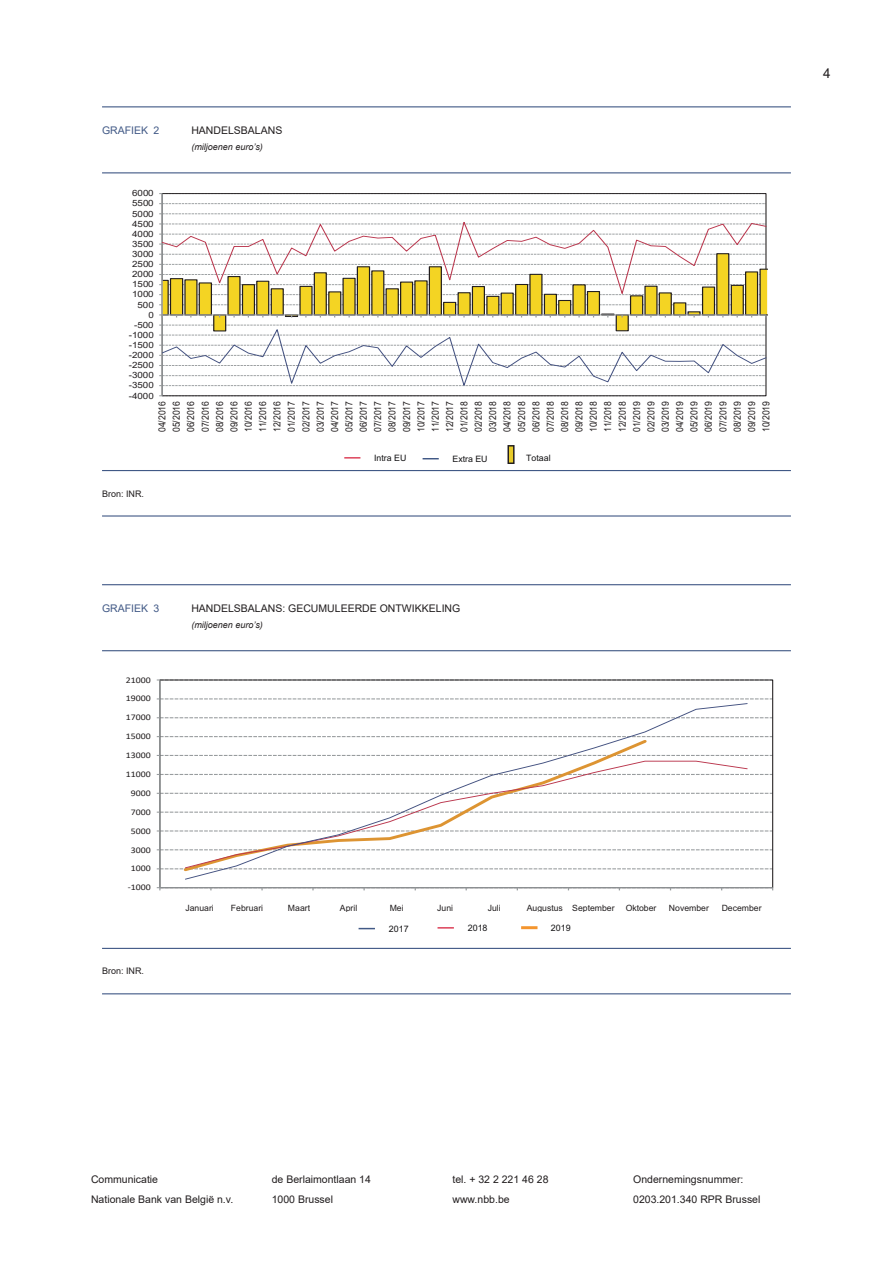
<style>
.page{position:relative;width:893px;height:1263px;background:#fff}
.page>*{position:absolute;margin:0;border:0;box-sizing:border-box;transform-origin:0 0}
.t1{font:13.5px "Arial";color:#211d1e}
.t2{font:10.5px "Arial";color:#211d1e}
.t3{font:10.5px "Arial";color:#415986}
.t4{font:9.75px/14.4px "Arial";letter-spacing:.005em;color:#211d1e;text-align:justify;scale:.88 1}
.t5{font:italic 9px "Arial";color:#211d1e}
.t6{font:9px "Arial";color:#211d1e}
.t7{font:8.85px "Arial";color:#131214}
.t8{font:8.7px "Arial";color:#211d1e}
.t9{font:8.7px "Calibri";letter-spacing:-.005em;color:#211d1e;scale:1.14 1}
.t10{font:8.55px "Arial";letter-spacing:.005em;color:#211d1e;scale:1.14 1}
</style>
<div class="page">
<hr style="left:102px;top:106px;width:689px;height:1px;background:#415986">
<hr style="left:102px;top:172px;width:689px;height:1px;background:#415986">
<hr style="left:102px;top:470px;width:689px;height:1px;background:#415986">
<hr style="left:102px;top:515px;width:689px;height:2px;background:#415986">
<svg style="left:163px;top:296px;width:604px;height:28px"></svg>
<hr style="left:162px;top:194px;width:1px;height:202px;background:#989c9e">
<svg style="left:159px;top:395px;width:607px;height:1px"></svg>
<svg style="left:159px;top:304px;width:607px;height:1px"></svg>
<svg style="left:159px;top:213px;width:607px;height:1px"></svg>
<svg style="left:159px;top:203px;width:607px;height:1px"></svg>
<svg style="left:159px;top:193px;width:607px;height:1px"></svg>
<hr style="left:162px;top:314px;width:604px;height:1px;background:#989c9e">
<svg style="left:159px;top:324px;width:608px;height:64px"></svg>
<svg style="left:162px;top:220px;width:605px;height:76px"></svg>
<svg style="left:344px;top:457px;width:16px;height:2px"></svg>
<svg style="left:423px;top:458px;width:16px;height:1px"></svg>
<div style="left:508px;top:446px;width:6px;height:17px;background:#e8cb2a"></div>
<div style="left:507px;top:445px;width:8px;height:19px;border:1px solid #211d1e"></div>
<hr style="left:102px;top:584px;width:689px;height:1px;background:#415986">
<hr style="left:102px;top:650px;width:689px;height:1px;background:#415986">
<hr style="left:102px;top:948px;width:689px;height:1px;background:#415986">
<hr style="left:102px;top:993px;width:689px;height:1px;background:#415986">
<hr style="left:159px;top:680px;width:1px;height:208px;background:#989c9e">
<svg style="left:157px;top:868px;width:616px;height:1px"></svg>
<svg style="left:157px;top:849px;width:616px;height:1px"></svg>
<svg style="left:157px;top:830px;width:616px;height:1px"></svg>
<svg style="left:157px;top:811px;width:616px;height:2px"></svg>
<svg style="left:157px;top:793px;width:616px;height:1px"></svg>
<svg style="left:157px;top:774px;width:616px;height:1px"></svg>
<svg style="left:157px;top:755px;width:616px;height:1px"></svg>
<svg style="left:157px;top:736px;width:616px;height:1px"></svg>
<svg style="left:157px;top:717px;width:616px;height:1px"></svg>
<svg style="left:157px;top:698px;width:616px;height:1px"></svg>
<svg style="left:157px;top:679px;width:616px;height:1px"></svg>
<svg style="left:157px;top:887px;width:616px;height:3px"></svg>
<svg style="left:184px;top:703px;width:564px;height:177px"></svg>
<svg style="left:359px;top:928px;width:16px;height:1px"></svg>
<svg style="left:437px;top:927px;width:17px;height:1px"></svg>
<hr style="left:521px;top:926px;width:16px;height:3px;background:#f4952e">
<p class="t3" style="left:102px;top:123px;width:15px">Grafiek</p>
<p class="t3" style="left:153px;top:123px;width:7px">2</p>
<p class="t2" style="left:191px;top:123px;width:93px">HANDELSBALANS</p>
<p class="t5" style="left:191px;top:141px;width:73px">(miljoenen euro’s)</p>
<p class="t10" style="left:132px;top:187px;width:21px">6000</p>
<p class="t10" style="left:132px;top:198px;width:21px">5500</p>
<p class="t10" style="left:132px;top:208px;width:21px">5000</p>
<p class="t10" style="left:132px;top:218px;width:21px">4500</p>
<p class="t10" style="left:132px;top:228px;width:21px">4000</p>
<p class="t10" style="left:132px;top:238px;width:21px">3500</p>
<p class="t10" style="left:132px;top:248px;width:21px">3000</p>
<p class="t10" style="left:132px;top:258px;width:21px">2500</p>
<p class="t10" style="left:132px;top:268px;width:21px">2000</p>
<p class="t10" style="left:132px;top:278px;width:21px">1500</p>
<p class="t10" style="left:132px;top:289px;width:21px">1000</p>
<p class="t10" style="left:137px;top:299px;width:16px">500</p>
<p class="t10" style="left:148px;top:309px;width:6px">0</p>
<p class="t10" style="left:134px;top:319px;width:19px">-500</p>
<p class="t10" style="left:129px;top:329px;width:23px">-1000</p>
<p class="t10" style="left:129px;top:339px;width:23px">-1500</p>
<p class="t10" style="left:129px;top:349px;width:23px">-2000</p>
<p class="t10" style="left:129px;top:359px;width:23px">-2500</p>
<p class="t10" style="left:129px;top:369px;width:23px">-3000</p>
<p class="t10" style="left:129px;top:380px;width:23px">-3500</p>
<p class="t10" style="left:129px;top:390px;width:23px">-4000</p>
<p class="t4" style="left:155px;top:432px;width:37px;rotate:-90deg">04/2016<br>05/2016<br>06/2016<br>07/2016<br>08/2016<br>09/2016<br>10/2016<br>11/2016<br>12/2016<br>01/2017<br>02/2017<br>03/2017<br>04/2017<br>05/2017<br>06/2017<br>07/2017<br>08/2017<br>09/2017<br>10/2017<br>11/2017<br>12/2017<br>01/2018<br>02/2018<br>03/2018<br>04/2018<br>05/2018<br>06/2018<br>07/2018<br>08/2018<br>09/2018<br>10/2018<br>11/2018<br>12/2018<br>01/2019<br>02/2019<br>03/2019<br>04/2019<br>05/2019<br>06/2019<br>07/2019<br>08/2019<br>09/2019<br>10/2019</p>
<p class="t6" style="left:102px;top:487px;width:44px">Bron: INR.</p>
<p class="t7" style="left:374px;top:452px;width:34px">Intra EU</p>
<p class="t7" style="left:452px;top:453px;width:37px">Extra EU</p>
<p class="t7" style="left:526px;top:452px;width:26px">Totaal</p>
<p class="t3" style="left:102px;top:601px;width:15px">Grafiek</p>
<p class="t3" style="left:153px;top:601px;width:7px">3</p>
<p class="t2" style="left:191px;top:601px;width:270px">HANDELSBALANS: GECUMULEERDE ONTWIKKELING</p>
<p class="t5" style="left:191px;top:619px;width:73px">(miljoenen euro’s)</p>
<p class="t9" style="left:126px;top:674px;width:23px">21000</p>
<p class="t9" style="left:126px;top:692px;width:23px">19000</p>
<p class="t9" style="left:126px;top:711px;width:23px">17000</p>
<p class="t9" style="left:126px;top:730px;width:23px">15000</p>
<p class="t9" style="left:126px;top:749px;width:23px">13000</p>
<p class="t9" style="left:126px;top:768px;width:23px">11000</p>
<p class="t9" style="left:131px;top:787px;width:19px">9000</p>
<p class="t9" style="left:131px;top:806px;width:19px">7000</p>
<p class="t9" style="left:131px;top:825px;width:19px">5000</p>
<p class="t9" style="left:131px;top:843px;width:19px">3000</p>
<p class="t9" style="left:131px;top:862px;width:19px">1000</p>
<p class="t9" style="left:128px;top:881px;width:22px">-1000</p>
<p class="t6" style="left:102px;top:965px;width:44px">Bron: INR.</p>
<p class="t8" style="left:185px;top:902px;width:30px">Januari</p>
<p class="t8" style="left:231px;top:902px;width:34px">Februari</p>
<p class="t8" style="left:288px;top:902px;width:24px">Maart</p>
<p class="t8" style="left:340px;top:902px;width:19px">April</p>
<p class="t8" style="left:390px;top:902px;width:15px">Mei</p>
<p class="t8" style="left:437px;top:902px;width:17px">Juni</p>
<p class="t8" style="left:488px;top:902px;width:14px">Juli</p>
<p class="t8" style="left:527px;top:902px;width:89px">Augustus September</p>
<p class="t8" style="left:626px;top:902px;width:32px">Oktober</p>
<p class="t8" style="left:669px;top:902px;width:41px">November</p>
<p class="t8" style="left:722px;top:902px;width:41px">December</p>
<p class="t7" style="left:389px;top:923px;width:21px">2017</p>
<p class="t7" style="left:468px;top:922px;width:21px">2018</p>
<p class="t7" style="left:551px;top:922px;width:21px">2019</p>
<h1 class="t1" style="left:823px;top:64px;width:9px">4</h1>
<p class="t2" style="left:91px;top:1172px;width:69px">Communicatie</p>
<p class="t2" style="left:272px;top:1172px;width:101px">de Berlaimontlaan 14</p>
<p class="t2" style="left:452px;top:1172px;width:98px">tel. + 32 2 221 46 28</p>
<p class="t2" style="left:633px;top:1172px;width:112px">Ondernemingsnummer:</p>
<p class="t2" style="left:91px;top:1192px;width:144px">Nationale Bank van België n.v.</p>
<p class="t2" style="left:272px;top:1192px;width:63px">1000 Brussel</p>
<p class="t2" style="left:452px;top:1192px;width:59px">www.nbb.be</p>
<p class="t2" style="left:633px;top:1192px;width:129px">0203.201.340 RPR Brussel</p>
</div>
